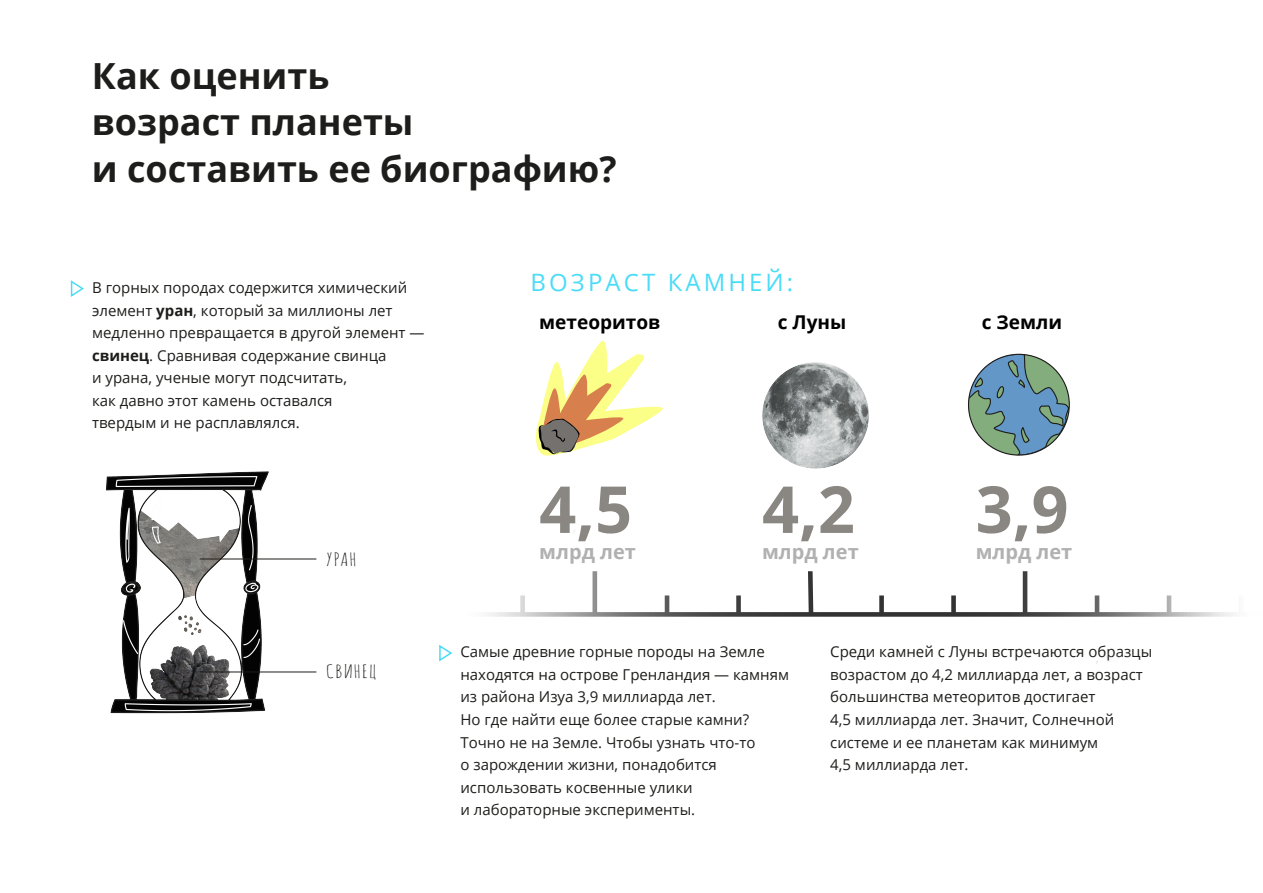
<style>
.page{position:relative;width:1263px;height:893px;background:#fff}
.page>*{position:absolute;margin:0;border:0;box-sizing:border-box;transform-origin:0 0}
.t1{font:700 64.8px "Open Sans";color:#8a8783}
.t2{font:700 36px/46.5px "Open Sans";color:#1d1d1b}
.t3{font:24px "Open Sans";letter-spacing:.13em;color:#4adcf7}
.t4{font:700 19.95px "Open Sans";color:#b1b1b1}
.t5{font:700 19.05px "Open Sans";color:#000}
.t6{font:18px "Amatic SC";letter-spacing:.045em;color:#1d1d1b;scale:1.33 1}
.t7{font:15px/22.5px "Open Sans";color:#1d1d1b}
.s1{font-weight:700}
</style>
<div class="page">
<svg style="left:70px;top:280px;width:14px;height:17px"></svg>
<svg style="left:439px;top:644px;width:14px;height:18px"></svg>
<img style="left:106px;top:471px;width:184px;height:243px">
<svg style="left:489px;top:571px;width:745px;height:46px"></svg>
<img style="left:762px;top:362px;width:107px;height:107px">
<svg style="left:536px;top:340px;width:127px;height:116px"></svg>
<svg style="left:968px;top:354px;width:101px;height:101px"></svg>
<hr style="left:200px;top:559px;width:116px;height:1px;background:#1d1d1b">
<hr style="left:200px;top:672px;width:116px;height:1px;background:#1d1d1b">
<h2 class="t2" style="left:92px;top:52px;width:526px">Как оценить<br>возраст планеты<br>и составить ее биографию?</h2>
<p class="t7" style="left:92px;top:276px;width:334px">В горных породах содержится химический элемент <span class="s1">уран</span>, который за миллионы лет медленно превращается в другой элемент — <span class="s1">свинец</span>. Сравнивая содержание свинца<br>и урана, ученые могут подсчитать,<br>как давно этот камень оставался<br>твердым и не расплавлялся.</p>
<p class="t6" style="left:326px;top:548px;width:24px">УРАН</p>
<p class="t6" style="left:326px;top:660px;width:39px">СВИНЕЦ</p>
<h3 class="t3" style="left:531px;top:266px;width:264px">ВОЗРАСТ КАМНЕЙ:</h3>
<p class="t5" style="left:539px;top:309px;width:123px">метеоритов</p>
<p class="t5" style="left:778px;top:309px;width:70px">с Луны</p>
<p class="t5" style="left:982px;top:309px;width:82px">с Земли</p>
<h1 class="t1" style="left:539px;top:464px;width:94px">4,5</h1>
<h3 class="t4" style="left:539px;top:538px;width:98px">млрд лет</h3>
<h1 class="t1" style="left:762px;top:464px;width:94px">4,2</h1>
<h3 class="t4" style="left:762px;top:538px;width:98px">млрд лет</h3>
<h1 class="t1" style="left:976px;top:464px;width:94px">3,9</h1>
<h3 class="t4" style="left:976px;top:538px;width:98px">млрд лет</h3>
<p class="t7" style="left:460px;top:640px;width:330px">Самые древние горные породы на Земле находятся на острове Гренландия — камням из района Изуа 3,9 миллиарда лет.<br>Но где найти еще более старые камни?<br>Точно не на Земле. Чтобы узнать что-то<br>о зарождении жизни, понадобится использовать косвенные улики<br>и лабораторные эксперименты.</p>
<p class="t7" style="left:830px;top:640px;width:323px">Среди камней с Луны встречаются образцы возрастом до 4,2 миллиарда лет, а возраст большинства метеоритов достигает<br>4,5 миллиарда лет. Значит, Солнечной системе и ее планетам как минимум<br>4,5 миллиарда лет.</p>
</div>
